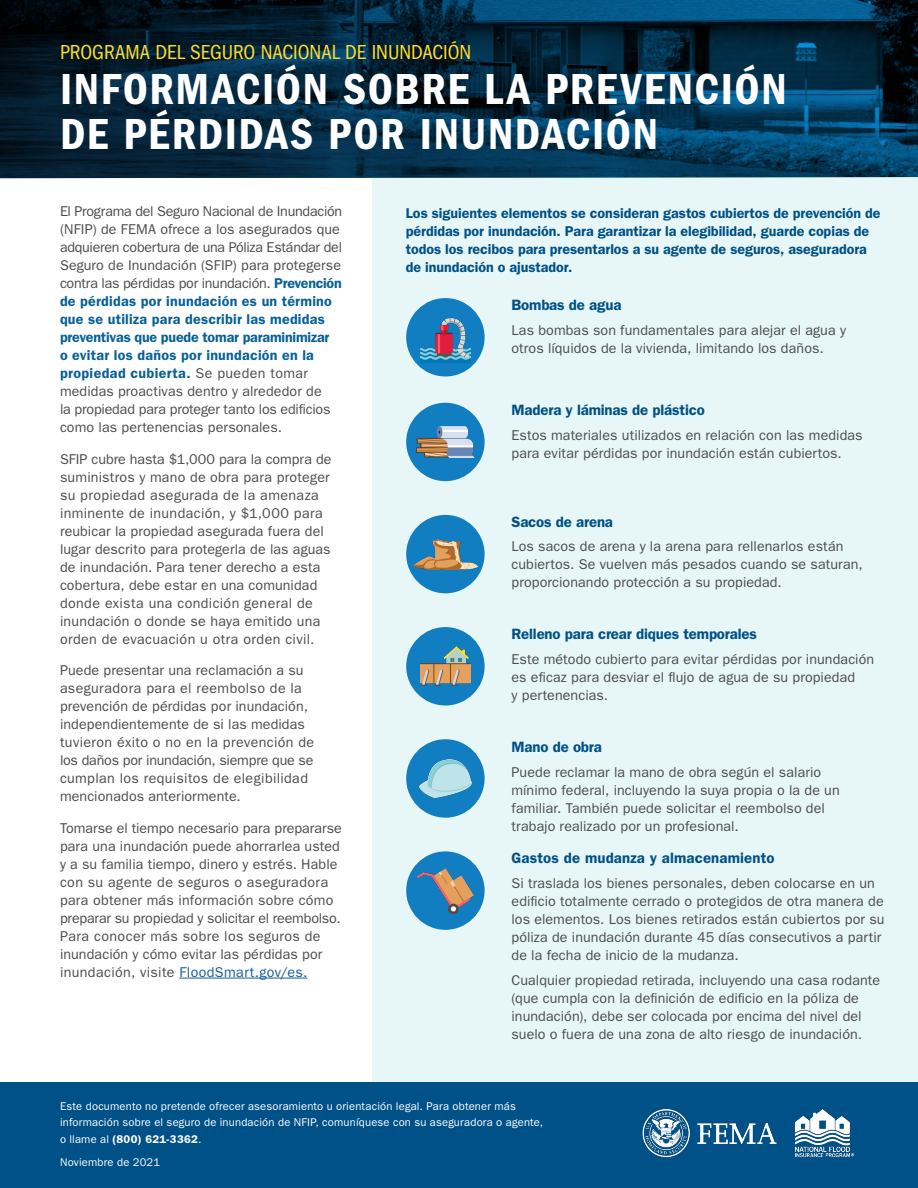
<style>
.page{position:relative;width:918px;height:1188px;background:#fff}
.page>*{position:absolute;margin:0;border:0;box-sizing:border-box;transform-origin:0 0}
.t1{font:45px/45px "ITC Franklin Gothic Std Dm Cd";letter-spacing:.035em;color:#fff}
.t2{font:condensed 21px "ITC Franklin Gothic Std";letter-spacing:-.005em;color:#ffdd2b}
.t3{font:600 15px "ITC Franklin Gothic Std";letter-spacing:-.01em;color:#005187}
.t4{font:600 15px "ITC Franklin Gothic Std";letter-spacing:.01em;color:#005187}
.t5{font:14.25px/18px "ITC Franklin Gothic Std";letter-spacing:.01em;color:#4b4c4d}
.t6{font:600 14.25px/18px "ITC Franklin Gothic Std";color:#005187}
.t7{font:14.25px "ITC Franklin Gothic Std";letter-spacing:.025em;color:#175d9e}
.t8{font:11.25px/16.5px "ITC Franklin Gothic Std";letter-spacing:.015em;color:#fff}
.s1{font-weight:600;color:#086196}
.s2{color:#4b4c4d}
.s3{font-weight:600}
</style>
<div class="page">
<div style="left:372px;top:178px;width:546px;height:1010px;background:#e7f6f6"></div>
<div style="left:0;top:1082px;width:918px;height:106px;background:#005187"></div>
<img style="left:0;top:0;width:918px;height:178px">
<hr style="left:179px;top:978px;width:128px;height:1px;background:#175d9e">
<div style="left:406px;top:739px;width:79px;height:79px;background:#127ec2;border-radius:50%"></div>
<img style="left:420px;top:759px;width:51px;height:39px">
<div style="left:406px;top:627px;width:79px;height:79px;background:#127ec2;border-radius:50%"></div>
<img style="left:420px;top:647px;width:51px;height:39px">
<div style="left:406px;top:851px;width:79px;height:79px;background:#127ec2;border-radius:50%"></div>
<img style="left:417px;top:868px;width:56px;height:45px">
<div style="left:406px;top:298px;width:79px;height:78px;background:#127ec2;border-radius:50%"></div>
<img style="left:420px;top:318px;width:51px;height:44px">
<div style="left:406px;top:515px;width:79px;height:78px;background:#127ec2;border-radius:50%"></div>
<img style="left:413px;top:539px;width:65px;height:30px">
<div style="left:406px;top:403px;width:79px;height:78px;background:#127ec2;border-radius:50%"></div>
<img style="left:417px;top:426px;width:57px;height:32px">
<img style="left:642px;top:1109px;width:212px;height:49px">
<h1 class="t2" style="left:60px;top:40px;width:413px">PROGRAMA DEL SEGURO NACIONAL DE INUNDACIÓN</h1>
<h1 class="t1" style="left:60px;top:66px;width:728px">INFORMACIÓN SOBRE LA PREVENCIÓN<br>DE PÉRDIDAS POR INUNDACIÓN</h1>
<p class="t5" style="left:60px;top:202px;width:284px">El Programa del Seguro Nacional de Inundación (NFIP) de FEMA ofrece a los asegurados que adquieren cobertura de una Póliza Estándar del Seguro de Inundación (SFIP) para protegerse contra las pérdidas por inundación. <span class="s1">Prevención de pérdidas por inundación es un término que se utiliza para describir las medidas preventivas que puede tomar paraminimizar<br>o evitar los daños por inundación en la propiedad cubierta.</span> Se pueden tomar medidas proactivas dentro y alrededor de<br>la propiedad para proteger tanto los edificios como las pertenencias personales.</p>
<p class="t5" style="left:60px;top:450px;width:273px">SFIP cubre hasta $1,000 para la compra de suministros y mano de obra para proteger su propiedad asegurada de la amenaza inminente de inundación, y $1,000 para reubicar la propiedad asegurada fuera del lugar descrito para protegerla de las aguas de inundación. Para tener derecho a esta cobertura, debe estar en una comunidad donde exista una condición general de inundación o donde se haya emitido una orden de evacuación u otra orden civil.</p>
<p class="t5" style="left:60px;top:661px;width:256px">Puede presentar una reclamación a su aseguradora para el reembolso de la prevención de pérdidas por inundación, independientemente de si las medidas tuvieron éxito o no en la prevención de los daños por inundación, siempre que se cumplan los requisitos de elegibilidad mencionados anteriormente.</p>
<p class="t5" style="left:60px;top:819px;width:283px">Tomarse el tiempo necesario para prepararse para una inundación puede ahorrarlea usted y a su familia tiempo, dinero y estrés. Hable con su agente de seguros o aseguradora para obtener más información sobre cómo preparar su propiedad y solicitar el reembolso.<br>Para conocer más sobre los seguros de inundación y cómo evitar las pérdidas por</p>
<p class="t7" style="left:60px;top:964px;width:249px"><span class="s2">inundación, visite</span> FloodSmart.gov/es.</p>
<p class="t6" style="left:406px;top:204px;width:476px">Los siguientes elementos se consideran gastos cubiertos de prevención de pérdidas por inundación. Para garantizar la elegibilidad, guarde copias de todos los recibos para presentarlos a su agente de seguros, aseguradora de inundación o ajustador.</p>
<p class="t3" style="left:512px;top:296px;width:111px">Bombas de agua</p>
<p class="t5" style="left:512px;top:321px;width:336px">Las bombas son fundamentales para alejar el agua y otros líquidos de la vivienda, limitando los daños.</p>
<p class="t3" style="left:512px;top:401px;width:195px">Madera y láminas de plástico</p>
<p class="t5" style="left:512px;top:426px;width:353px">Estos materiales utilizados en relación con las medidas para evitar pérdidas por inundación están cubiertos.</p>
<p class="t3" style="left:512px;top:513px;width:103px">Sacos de arena</p>
<p class="t5" style="left:512px;top:538px;width:353px">Los sacos de arena y la arena para rellenarlos están cubiertos. Se vuelven más pesados cuando se saturan, proporcionando protección a su propiedad.</p>
<p class="t3" style="left:512px;top:625px;width:247px">Relleno para crear diques temporales</p>
<p class="t5" style="left:512px;top:650px;width:364px">Este método cubierto para evitar pérdidas por inundación es eficaz para desviar el flujo de agua de su propiedad<br>y pertenencias.</p>
<p class="t3" style="left:512px;top:738px;width:92px">Mano de obra</p>
<p class="t5" style="left:512px;top:763px;width:330px">Puede reclamar la mano de obra según el salario mínimo federal, incluyendo la suya propia o la de un familiar. También puede solicitar el reembolso del trabajo realizado por un profesional.</p>
<p class="t4" style="left:512px;top:849px;width:265px">Gastos de mudanza y almacenamiento</p>
<p class="t5" style="left:512px;top:874px;width:375px">Si traslada los bienes personales, deben colocarse en un edificio totalmente cerrado o protegidos de otra manera de los elementos. Los bienes retirados están cubiertos por su póliza de inundación durante 45 días consecutivos a partir de la fecha de inicio de la mudanza.</p>
<p class="t5" style="left:512px;top:971px;width:370px">Cualquier propiedad retirada, incluyendo una casa rodante (que cumpla con la definición de edificio en la póliza de inundación), debe ser colocada por encima del nivel del suelo o fuera de una zona de alto riesgo de inundación.</p>
<p class="t8" style="left:60px;top:1098px;width:485px">Este documento no pretende ofrecer asesoramiento u orientación legal. Para obtener más información sobre el seguro de inundación de NFIP, comuníquese con su aseguradora o agente, o llame al <span class="s3">(800) 621-3362</span>.</p>
<p class="t8" style="left:60px;top:1154px;width:102px">Noviembre de 2021</p>
</div>
